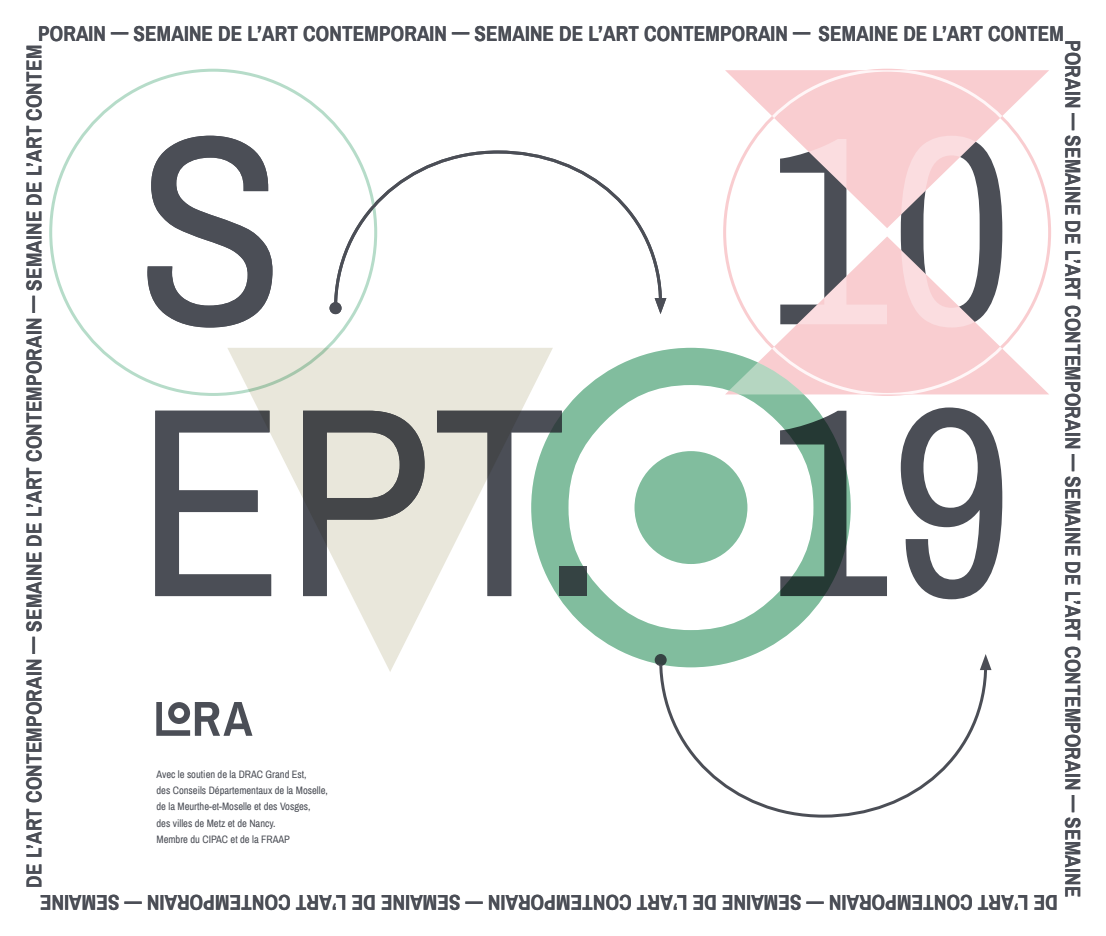
<style>
.page{position:relative;width:1106px;height:936px;background:#fff}
.page>*{position:absolute;margin:0;border:0;box-sizing:border-box;transform-origin:0 0}
.t1{font:270px/271.6px "Archivo Narrow";color:#4b4e56}
.t2{font:700 21px "Archivo Narrow";letter-spacing:.01em;color:#4b4e56}
.t3{font:10.5px/16.2px "Archivo Narrow";color:#4b4e56}
</style>
<div class="page">
<svg style="left:725px;top:236px;width:324px;height:158px"></svg>
<svg style="left:725px;top:70px;width:324px;height:158px"></svg>
<svg style="left:659px;top:667px;width:329px;height:151px"></svg>
<svg style="left:979px;top:654px;width:12px;height:16px"></svg>
<svg style="left:227px;top:348px;width:304px;height:324px;fill:#e9e7db"></svg>
<svg style="left:531px;top:348px;width:319px;height:319px"></svg>
<svg style="left:156px;top:702px;width:96px;height:33px"></svg>
<svg style="left:332px;top:149px;width:330px;height:162px"></svg>
<div style="left:329px;top:302px;width:12px;height:12px;background:#4b4e56;border-radius:50%"></div>
<svg style="left:654px;top:298px;width:12px;height:16px"></svg>
<p class="t2" style="left:38px;top:19px;width:1027px">PORAIN — SEMAINE DE L’ART CONTEMPORAIN — SEMAINE DE L’ART CONTEMPORAIN — SEMAINE DE L’ART CONTEM</p>
<p class="t2" style="left:1087px;top:40px;width:858px;rotate:90deg">PORAIN — SEMAINE DE L’ART CONTEMPORAIN — SEMAINE DE L’ART CONTEMPORAIN — SEMAINE</p>
<p class="t2" style="left:19px;top:887px;width:844px;rotate:-90deg">DE L’ART CONTEMPORAIN — SEMAINE DE L’ART CONTEMPORAIN — SEMAINE DE L’ART CONTEM</p>
<h1 class="t1" style="left:136px;top:87px;width:469px">S<br>EPT.</h1>
<h1 class="t1" style="left:766px;top:87px;width:248px">10<br>19</h1>
<p class="t3" style="left:156px;top:766px;width:173px">Avec le soutien de la DRAC Grand Est,<br>des Conseils Départementaux de la Moselle, de la Meurthe-et-Moselle et des Vosges,<br>des villes de Metz et de Nancy.<br>Membre du CIPAC et de la FRAAP</p>
<p class="t2" style="left:1057px;top:916px;width:1019px;rotate:-180deg">D E A ’ L R T C O N MET OP R A N I — MES A N I E D E A ’ L R T C O N MET OP R A N I — MES A N I E D E A ’ L R T C O N MET OP R A N I — MES A N I E</p>
</div>
